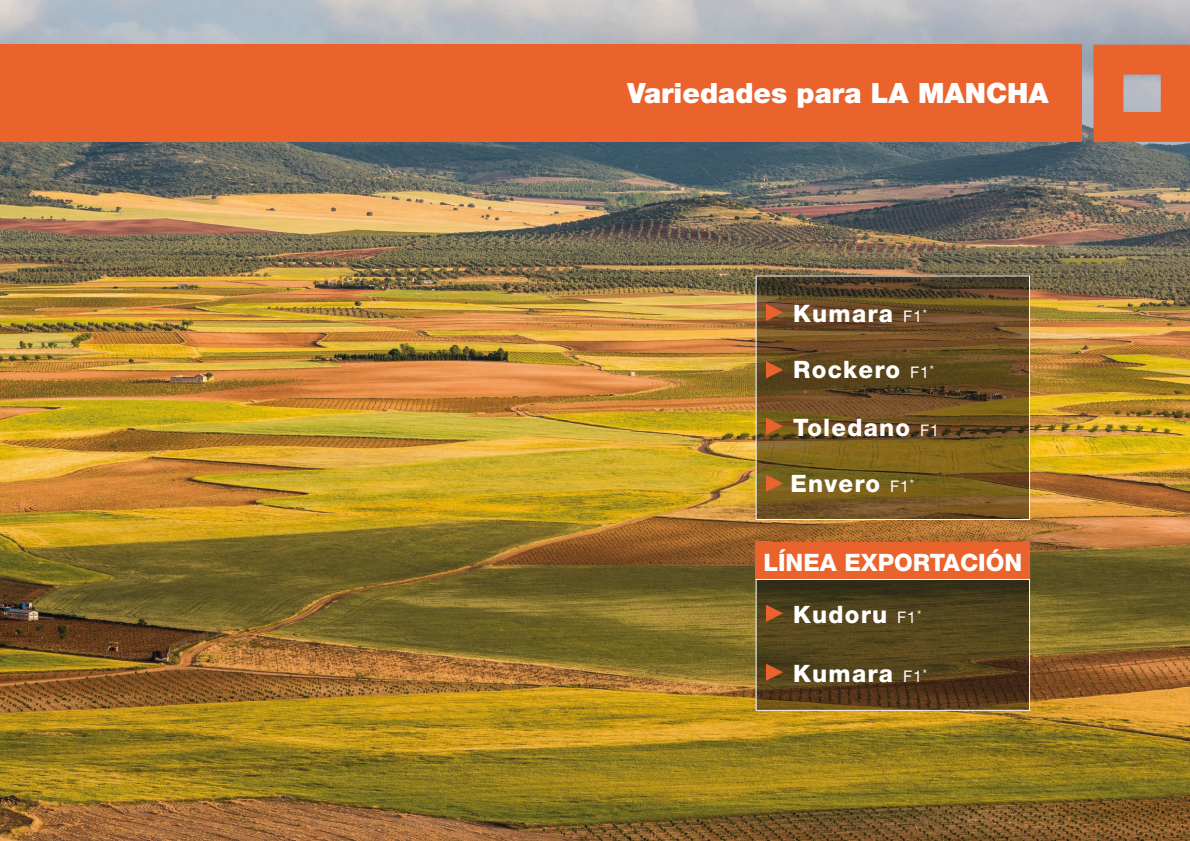
<style>
.page{position:relative;width:1190px;height:841px;background:#fff}
.page>*{position:absolute;margin:0;border:0;box-sizing:border-box;transform-origin:0 0}
.t1{font:900 28px "Helvetica Neue LT Std";color:#fff}
.t2{font:800 24px "Helvetica Neue LT Std";letter-spacing:.05em;color:#fff}
.t3{font:800 24px "Helvetica Neue LT Std";color:#fff}
.s1{font-weight:400;font-size:16px}
</style>
<div class="page">
<img style="left:0;top:0;width:1056px;height:205px">
<img style="left:1056px;top:0;width:133px;height:841px">
<img style="left:0;top:205px;width:772px;height:636px">
<img style="left:772px;top:205px;width:285px;height:72px">
<img style="left:1021px;top:277px;width:36px;height:564px">
<img style="left:772px;top:520px;width:249px;height:21px">
<img style="left:772px;top:710px;width:249px;height:131px">
<div style="left:0;top:45px;width:1081px;height:97px;background:#ea632d"></div>
<div style="left:755px;top:541px;width:274px;height:38px;background:#ea632d"></div>
<img style="left:757px;top:581px;width:270px;height:127px">
<div style="left:755px;top:579px;width:274px;height:131px;border:1px solid #fff"></div>
<img style="left:757px;top:277px;width:270px;height:241px">
<svg style="left:765px;top:361px;width:18px;height:17px"></svg>
<svg style="left:765px;top:474px;width:18px;height:18px"></svg>
<svg style="left:765px;top:417px;width:18px;height:18px"></svg>
<svg style="left:765px;top:663px;width:18px;height:17px"></svg>
<svg style="left:765px;top:304px;width:18px;height:17px"></svg>
<svg style="left:765px;top:604px;width:18px;height:17px"></svg>
<svg style="left:1093px;top:45px;width:96px;height:97px;background:#e17044"></svg>
<p class="t1" style="left:627px;top:77px;width:423px">Variedades para LA MANCHA</p>
<p class="t2" style="left:793px;top:299px;width:135px">Kumara <span class="s1">F1</span><sup>*</sup></p>
<p class="t2" style="left:793px;top:355px;width:142px">Rockero <span class="s1">F1</span><sup>*</sup></p>
<p class="t2" style="left:793px;top:412px;width:147px">Toledano <span class="s1">F1</span></p>
<p class="t2" style="left:790px;top:469px;width:125px">Envero <span class="s1">F1</span><sup>*</sup></p>
<p class="t3" style="left:763px;top:547px;width:260px">LÍNEA EXPORTACIÓN</p>
<p class="t2" style="left:793px;top:600px;width:129px">Kudoru <span class="s1">F1</span><sup>*</sup></p>
<p class="t2" style="left:793px;top:659px;width:135px">Kumara <span class="s1">F1</span><sup>*</sup></p>
</div>
